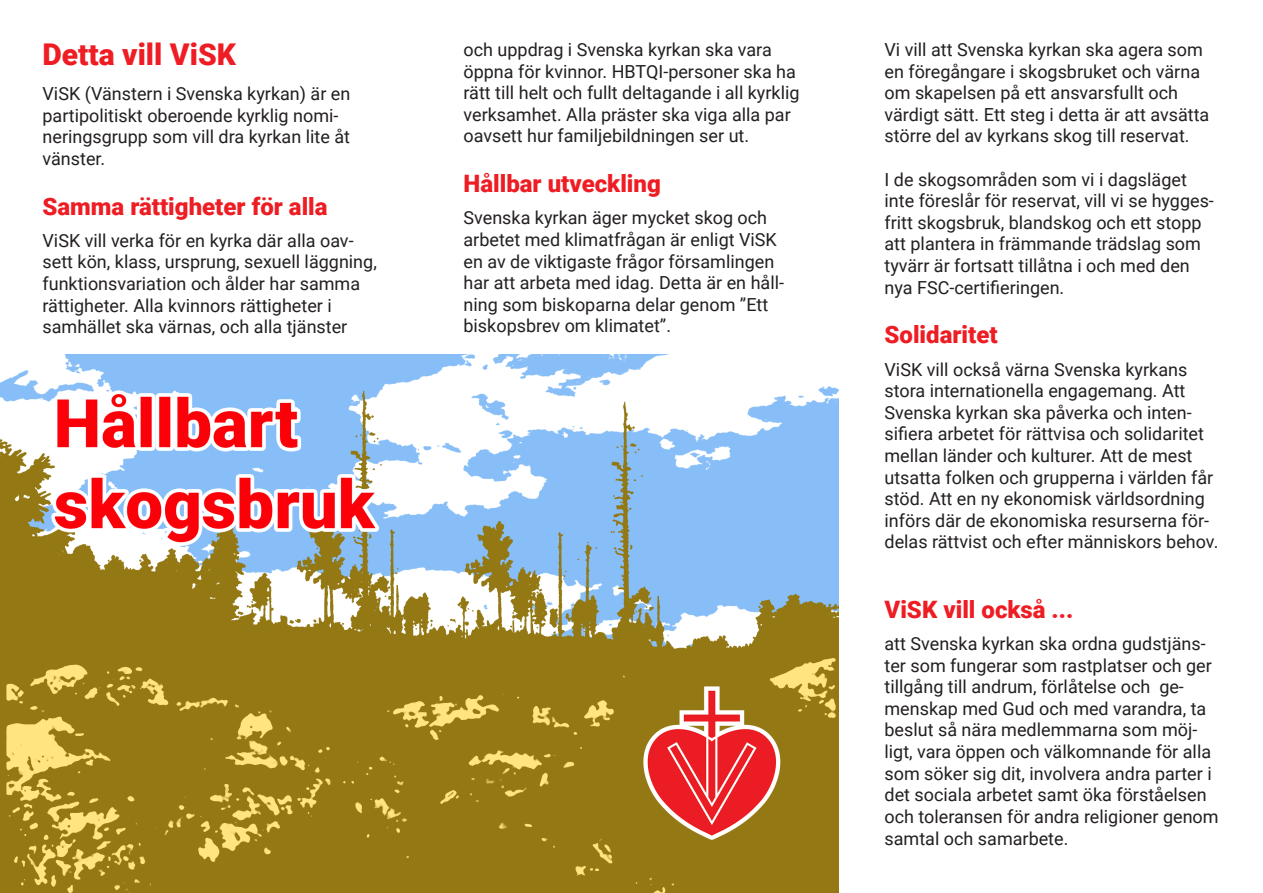
<style>
.page{position:relative;width:1263px;height:893px;background:#fff}
.page>*{position:absolute;margin:0;border:0;box-sizing:border-box;transform-origin:0 0}
.Bulleted_List{font:900 30px "Roboto";color:#ee1d23}
.Bulleted_List-2{font:900 24px "Roboto";color:#ee1d23}
.Bulleted_List-3{font:18px/21.6px "Roboto";color:#231f20}
</style>
<div class="page">
<img style="left:0;top:354px;width:839px;height:539px">
<p class="Bulleted_List" style="left:43px;top:33px;width:195px">Detta vill ViSK</p>
<p class="Bulleted_List-3" style="left:43px;top:82px;width:309px">ViSK (Vänstern i Svenska kyrkan) är en partipolitiskt oberoende kyrklig nomi&shy;neringsgrupp som vill dra kyrkan lite åt vänster.</p>
<p class="Bulleted_List-2" style="left:43px;top:189px;width:287px">Samma rättigheter för alla</p>
<p class="Bulleted_List-3" style="left:43px;top:229px;width:336px">ViSK vill verka för en kyrka där alla oav&shy;sett kön, klass, ursprung, sexuell läggning, funktionsvariation och ålder har samma rättigheter. Alla kvinnors rättigheter i samhället ska värnas, och alla tjänster</p>
<p class="Bulleted_List-3" style="left:463px;top:38px;width:338px">och uppdrag i Svenska kyrkan ska vara öppna för kvinnor. HBTQI-personer ska ha rätt till helt och fullt deltagande i all kyrklig verksamhet. Alla präster ska viga alla par oavsett hur familjebildningen ser ut.</p>
<p class="Bulleted_List-2" style="left:463px;top:167px;width:199px">Hållbar utveckling</p>
<p class="Bulleted_List-3" style="left:463px;top:206px;width:322px">Svenska kyrkan äger mycket skog och arbetet med klimatfrågan är enligt ViSK en av de viktigaste frågor församlingen har att arbeta med idag. Detta är en håll&shy;ning som biskoparna delar genom ”Ett biskopsbrev om klimatet”.</p>
<p class="Bulleted_List-3" style="left:884px;top:38px;width:326px">Vi vill att Svenska kyrkan ska agera som en föregångare i skogsbruket och värna om skapelsen på ett ansvarsfullt och värdigt sätt. Ett steg i detta är att avsätta större del av kyrkans skog till reservat.</p>
<p class="Bulleted_List-3" style="left:884px;top:168px;width:331px">I de skogsområden som vi i dagsläget inte föreslår för reservat, vill vi se hygges&shy;fritt skogsbruk, blandskog och ett stopp att plantera in främmande trädslag som tyvärr är fortsatt tillåtna i och med den nya FSC-certifieringen.</p>
<p class="Bulleted_List-2" style="left:884px;top:318px;width:115px">Solidaritet</p>
<p class="Bulleted_List-3" style="left:884px;top:358px;width:335px">ViSK vill också värna Svenska kyrkans stora internationella engagemang. Att Svenska kyrkan ska påverka och inten&shy;sifiera arbetet för rättvisa och solidaritet mellan länder och kulturer. Att de mest utsatta folken och grupperna i världen får stöd. Att en ny ekonomisk världsordning införs där de ekonomiska resurserna för&shy;delas rättvist och efter människors behov.</p>
<p class="Bulleted_List-2" style="left:884px;top:593px;width:190px">ViSK vill också ...</p>
<p class="Bulleted_List-3" style="left:884px;top:632px;width:336px">att Svenska kyrkan ska ordna gudstjäns&shy;ter som fungerar som rastplatser och ger tillgång till andrum, förlåtelse och ge&shy;menskap med Gud och med varandra, ta beslut så nära medlemmarna som möj&shy;ligt, vara öppen och välkomnande för alla som söker sig dit, involvera andra parter i det sociala arbetet samt öka förståelsen och toleransen för andra religioner genom samtal och samarbete.</p>
</div>
